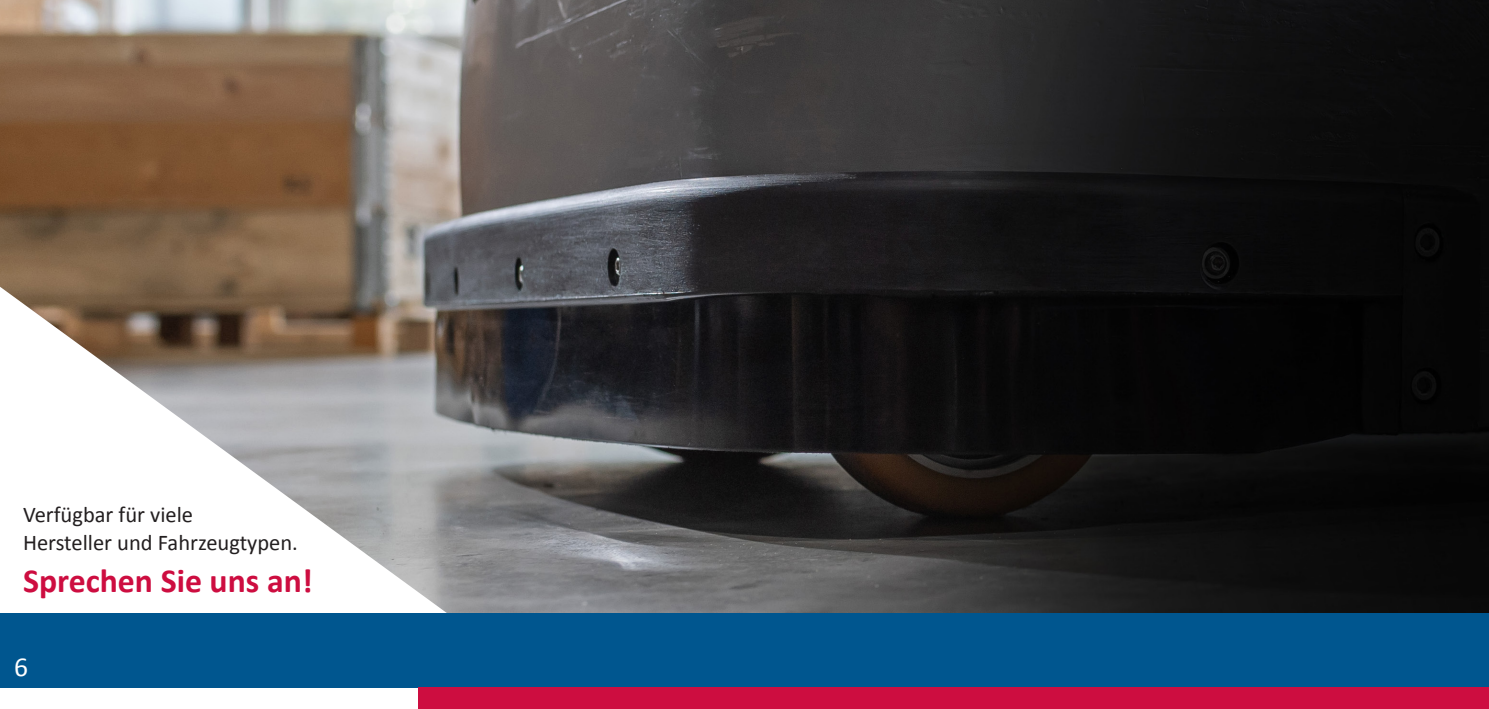
<style>
.page{position:relative;width:1489px;height:709px;background:#fff}
.page>*{position:absolute;margin:0;border:0;box-sizing:border-box;transform-origin:0 0}
.t1{font:700 33.75px "Calibri";color:#cd0d40}
.t2{font:27.5px "Calibri";color:#fff}
.t3{font:22.5px/27.5px "Calibri";color:#231f20}
</style>
<div class="page">
<img style="left:0;top:0;width:1488px;height:688px">
<div style="left:0;top:613px;width:1488px;height:74px;background:#00568f"></div>
<hr style="left:1488px;top:613px;width:1px;height:74px;background:#00568f">
<div style="left:418px;top:687px;width:1070px;height:22px;background:#cd0d40"></div>
<p class="t3" style="left:23px;top:500px;width:276px">Verfügbar für viele<br>Hersteller und Fahrzeugtypen.</p>
<h1 class="t1" style="left:23px;top:557px;width:291px">Sprechen Sie uns an!</h1>
<p class="t2" style="left:14px;top:650px;width:15px">6</p>
</div>
